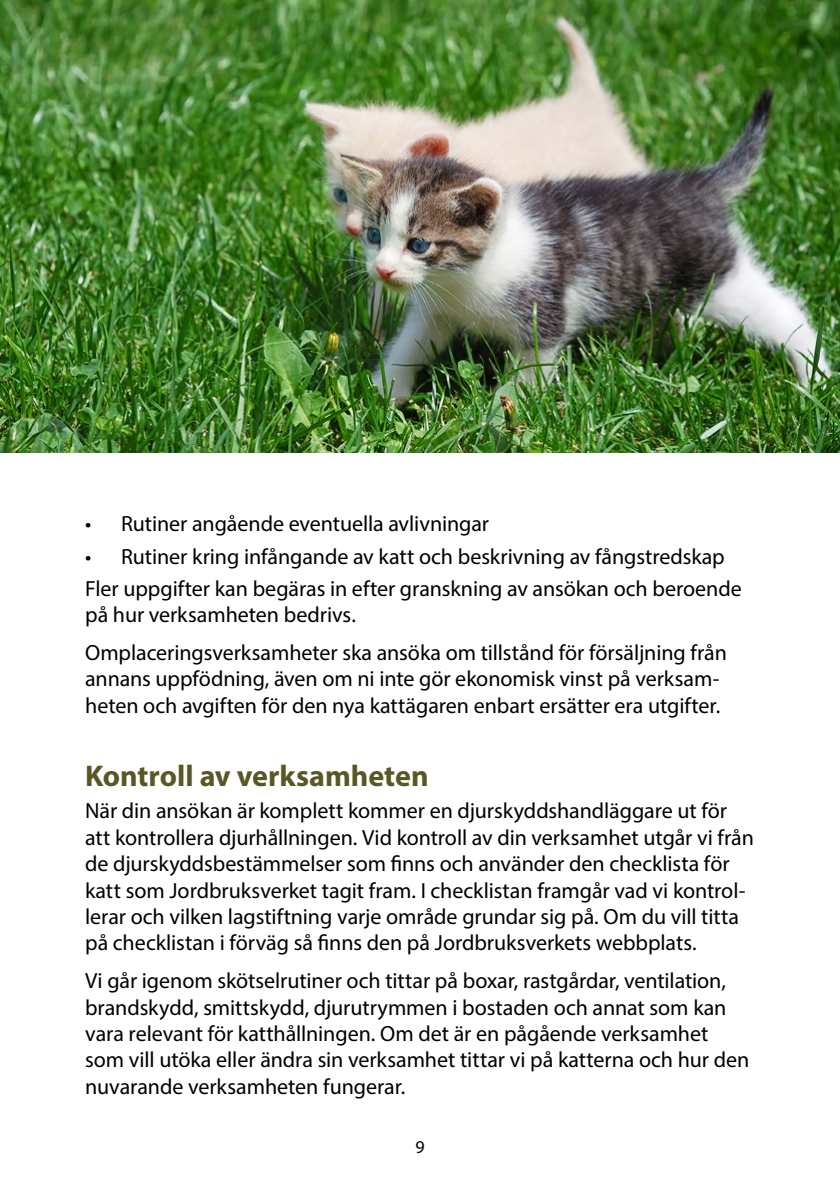
<style>
.page{position:relative;width:840px;height:1191px;background:#fff}
.page>*{position:absolute;margin:0;border:0;box-sizing:border-box;transform-origin:0 0}
.Rubrik_1{font:700 30px "Myriad Pro";letter-spacing:-.005em;color:#5a5724}
.Brödtext{font:22px/26.4px "Myriad Pro";color:#000}
.t1{font:18px "Myriad Pro";color:#000}
</style>
<div class="page">
<img style="left:0;top:0;width:839px;height:452px">
<p class="Brödtext" style="left:85px;top:510px;width:405px">• Rutiner angående eventuella avlivningar</p>
<p class="Brödtext" style="left:85px;top:542px;width:640px">• Rutiner kring infångande av katt och beskrivning av fångstredskap</p>
<p class="Brödtext" style="left:85px;top:574px;width:657px">Fler uppgifter kan begäras in efter granskning av ansökan och beroende på hur verksamheten bedrivs.</p>
<p class="Brödtext" style="left:85px;top:639px;width:643px">Omplaceringsverksamheter ska ansöka om tillstånd för försäljning från annans uppfödning, även om ni inte gör ekonomisk vinst på verksam&shy;heten och avgiften för den nya kattägaren enbart ersätter era utgifter.</p>
<h1 class="Rubrik_1" style="left:85px;top:756px;width:345px">Kontroll av verksamheten</h1>
<p class="Brödtext" style="left:85px;top:797px;width:670px">När din ansökan är komplett kommer en djurskyddshandläggare ut för att kontrollera djurhållningen. Vid kontroll av din verksamhet utgår vi från de djurskyddsbestämmelser som finns och använder den checklista för katt som Jordbruksverket tagit fram. I checklistan framgår vad vi kontrol&shy;lerar och vilken lagstiftning varje område grundar sig på. Om du vill titta på checklistan i förväg så finns den på Jordbruksverkets webbplats.</p>
<p class="Brödtext" style="left:85px;top:967px;width:665px">Vi går igenom skötselrutiner och tittar på boxar, rastgårdar, ventilation, brandskydd, smittskydd, djurutrymmen i bostaden och annat som kan vara relevant för katthållningen. Om det är en pågående verksamhet som vill utöka eller ändra sin verksamhet tittar vi på katterna och hur den nuvarande verksamheten fungerar.</p>
<p class="t1" style="left:415px;top:1136px;width:11px">9</p>
</div>
